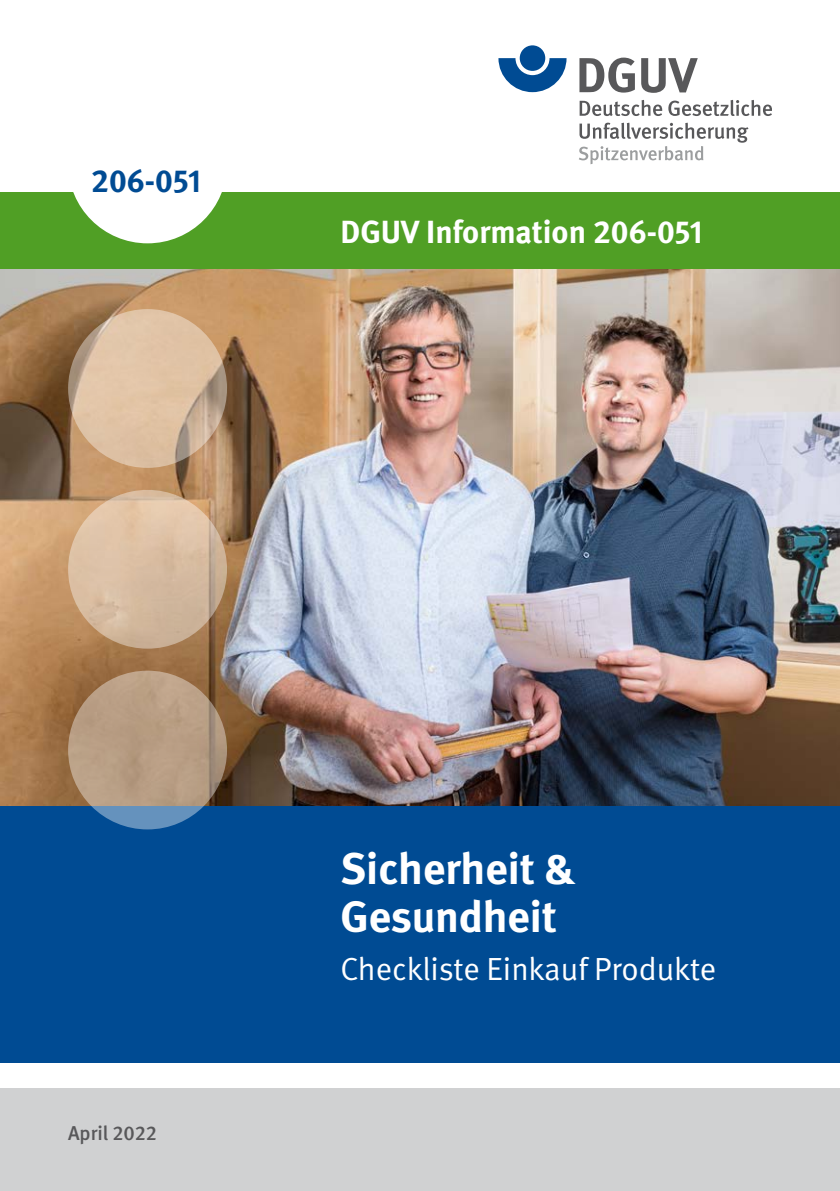
<style>
.page{position:relative;width:840px;height:1191px;background:#fff}
.page>*{position:absolute;margin:0;border:0;box-sizing:border-box;transform-origin:0 0}
.U1_bis_U4_Seite3_Titel{font:700 44px/48px "DGUV Meta";color:#fff}
.U1_bis_U4_Seite3_SubTitel{font:32px "DGUV Meta";letter-spacing:-.005em;color:#fff}
.U1_bis_U4_Seite3_BestNr_Balken{font:700 32px "DGUV Meta";color:#fff}
.t1{font:700 32px "DGUV Meta";color:#004b93}
.U1_bis_U4_Seite3_Ausgabe{font:500 20px "DGUV Meta";color:#58585a}
</style>
<div class="page">
<img style="left:0;top:269px;width:839px;height:537px">
<div style="left:0;top:1088px;width:839px;height:103px;background:#d0d1d2"></div>
<div style="left:0;top:806px;width:839px;height:256px;background:#004b93"></div>
<div style="left:0;top:192px;width:839px;height:77px;background:#509f25"></div>
<svg style="left:68px;top:309px;width:159px;height:159px;background:#d8bca0"></svg>
<svg style="left:68px;top:490px;width:159px;height:158px;background:#d7bca1"></svg>
<svg style="left:68px;top:670px;width:159px;height:159px;background:#af9b88"></svg>
<div style="left:68px;top:85px;width:159px;height:158px;background:#fff;border-radius:50%"></div>
<svg style="left:498px;top:58px;width:68px;height:34px"></svg>
<div style="left:519px;top:45px;width:26px;height:26px;background:#004b93;border-radius:50%"></div>
<svg style="left:579px;top:58px;width:55px;height:35px"></svg>
<svg style="left:641px;top:58px;width:56px;height:35px"></svg>
<svg style="left:579px;top:100px;width:82px;height:16px"></svg>
<svg style="left:668px;top:100px;width:103px;height:16px"></svg>
<svg style="left:579px;top:123px;width:169px;height:41px"></svg>
<p class="t1" style="left:91px;top:162px;width:111px">206-051</p>
<p class="U1_bis_U4_Seite3_BestNr_Balken" style="left:340px;top:212px;width:364px">DGUV Information 206-051</p>
<p class="U1_bis_U4_Seite3_Ausgabe" style="left:68px;top:1121px;width:90px">April 2022</p>
<h1 class="U1_bis_U4_Seite3_Titel" style="left:340px;top:845px;width:236px">Sicherheit &amp;<br>Gesundheit</h1>
<p class="U1_bis_U4_Seite3_SubTitel" style="left:340px;top:950px;width:377px">Checkliste Einkauf Produkte</p>
</div>
